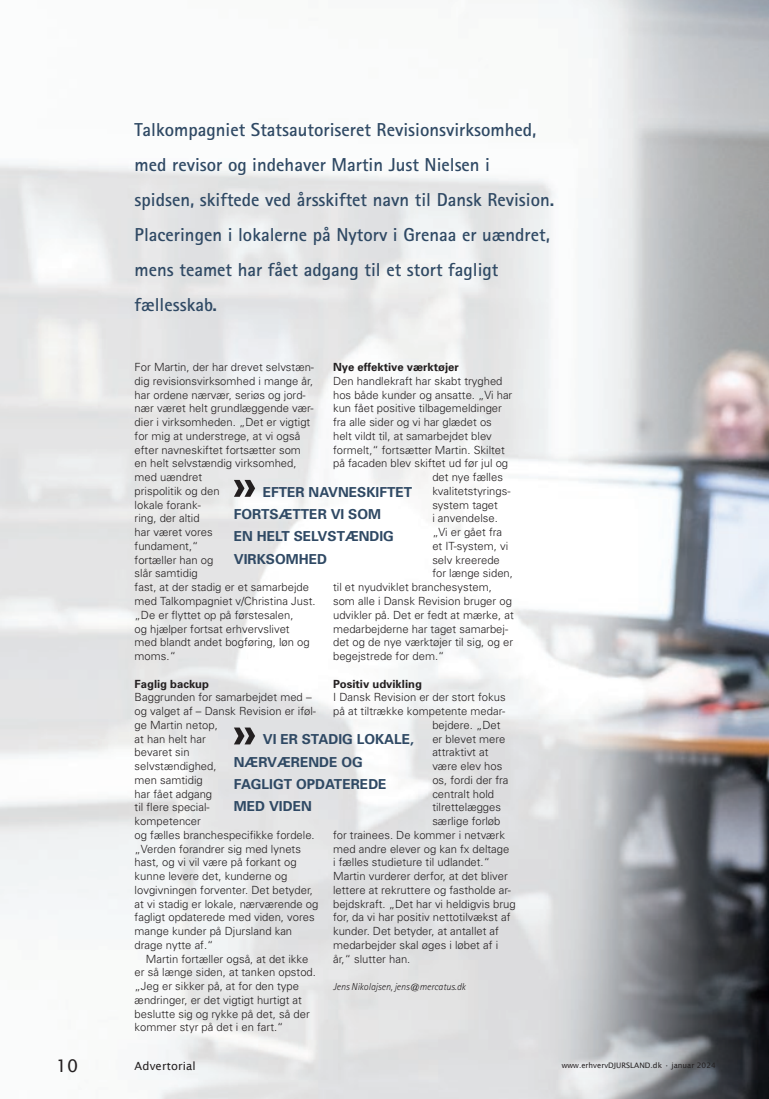
<style>
.page{position:relative;width:769px;height:1099px;background:#fff}
.page>*{position:absolute;margin:0;border:0;box-sizing:border-box;transform-origin:0 0}
.Manchet{font:700 18.75px/35px "Rotis Sans Serif";color:#2f4964}
.Sidetal{font:17.5px "Lucida Sans";color:#231f20}
.Brødtekst_u__indryk{font:700 13.75px/22.2px "Univers";color:#2f4964}
.Brødtekst_u__indryk-2{font:300 11.25px/13.8px "Univers";color:#231f20}
.Brødtekst_m__indryk{font:300 11.25px/13.8px "Univers";color:#231f20}
.Mellemrubrik{font:700 11.25px "Univers";color:#231f20}
.Sidetype{font:11.25px "Lucida Sans";letter-spacing:.01em;color:#231f20}
.Skribent{font:italic 300 10px "Rotis Sans Serif";color:#231f20}
.www_og_nr{font:7.5px "Lucida Sans";color:#231f20}
</style>
<div class="page">
<img style="left:0;top:0;width:769px;height:1098px">
<svg style="left:234px;top:727px;width:21px;height:17px"></svg>
<svg style="left:234px;top:480px;width:21px;height:17px"></svg>
<p class="Manchet" style="left:135px;top:111px;width:421px">Talkompagniet Statsautoriseret Revisionsvirksomhed, med revisor og indehaver Martin Just Nielsen i spidsen, skiftede ved årsskiftet navn til Dansk Revision.<br>Placeringen i lokalerne på Nytorv i Grenaa er uændret, mens teamet har fået adgang til et stort fagligt fællesskab.</p>
<p class="Mellemrubrik" style="left:333px;top:360px;width:127px">Nye effektive værktøjer</p>
<p class="Brødtekst_u__indryk-2" style="left:333px;top:374px;width:171px">Den handlekraft har skabt tryghed</p>
<p class="Brødtekst_u__indryk-2" style="left:333px;top:387px;width:181px">hos både kunder og ansatte. „Vi har</p>
<p class="Brødtekst_u__indryk-2" style="left:333px;top:401px;width:170px">kun fået positive tilbagemeldinger</p>
<p class="Brødtekst_u__indryk-2" style="left:333px;top:415px;width:160px">fra alle sider og vi har glædet os</p>
<p class="Brødtekst_u__indryk-2" style="left:333px;top:429px;width:160px">helt vildt til, at samarbejdet blev</p>
<p class="Brødtekst_u__indryk-2" style="left:333px;top:442px;width:173px">formelt,“ fortsætter Martin. Skiltet</p>
<p class="Brødtekst_u__indryk-2" style="left:333px;top:456px;width:177px">på facaden blev skiftet ud før jul og</p>
<p class="Brødtekst_u__indryk-2" style="left:432px;top:470px;width:72px">det nye fælles</p>
<p class="Brødtekst_u__indryk-2" style="left:432px;top:484px;width:80px">kvalitetstyrings-</p>
<p class="Brødtekst_u__indryk-2" style="left:432px;top:497px;width:67px">system taget</p>
<p class="Brødtekst_u__indryk-2" style="left:432px;top:511px;width:67px">i anvendelse.</p>
<p class="Brødtekst_u__indryk-2" style="left:432px;top:525px;width:71px">„Vi er gået fra</p>
<p class="Brødtekst_u__indryk-2" style="left:432px;top:539px;width:77px">et IT-system, vi</p>
<p class="Brødtekst_u__indryk-2" style="left:432px;top:552px;width:69px">selv kreerede</p>
<p class="Brødtekst_u__indryk-2" style="left:432px;top:566px;width:82px">for længe siden,</p>
<p class="Brødtekst_u__indryk-2" style="left:333px;top:580px;width:160px">til et nyudviklet branchesystem,</p>
<p class="Brødtekst_u__indryk-2" style="left:333px;top:594px;width:180px">som alle i Dansk Revision bruger og</p>
<p class="Brødtekst_u__indryk-2" style="left:333px;top:607px;width:182px">udvikler på. Det er fedt at mærke, at</p>
<p class="Brødtekst_u__indryk-2" style="left:333px;top:621px;width:177px">medarbejderne har taget samarbej-</p>
<p class="Brødtekst_u__indryk-2" style="left:333px;top:635px;width:182px">det og de nye værktøjer til sig, og er</p>
<p class="Brødtekst_u__indryk-2" style="left:333px;top:649px;width:113px">begejstrede for dem.“</p>
<p class="Mellemrubrik" style="left:333px;top:676px;width:90px">Positiv udvikling</p>
<p class="Brødtekst_u__indryk-2" style="left:333px;top:690px;width:174px">I Dansk Revision er der stort fokus</p>
<p class="Brødtekst_u__indryk-2" style="left:333px;top:704px;width:174px">på at tiltrække kompetente medar-</p>
<p class="Brødtekst_u__indryk-2" style="left:432px;top:717px;width:70px">bejdere. „Det</p>
<p class="Brødtekst_u__indryk-2" style="left:432px;top:731px;width:75px">er blevet mere</p>
<p class="Brødtekst_u__indryk-2" style="left:432px;top:745px;width:58px">attraktivt at</p>
<p class="Brødtekst_u__indryk-2" style="left:432px;top:759px;width:72px">være elev hos</p>
<p class="Brødtekst_u__indryk-2" style="left:432px;top:772px;width:78px">os, fordi der fra</p>
<p class="Brødtekst_u__indryk-2" style="left:432px;top:786px;width:63px">centralt hold</p>
<p class="Brødtekst_u__indryk-2" style="left:432px;top:800px;width:70px">tilrettelægges</p>
<p class="Brødtekst_u__indryk-2" style="left:432px;top:814px;width:70px">særlige forløb</p>
<p class="Brødtekst_u__indryk-2" style="left:333px;top:827px;width:173px">for trainees. De kommer i netværk</p>
<p class="Brødtekst_u__indryk-2" style="left:333px;top:841px;width:178px">med andre elever og kan fx deltage</p>
<p class="Brødtekst_u__indryk-2" style="left:333px;top:855px;width:158px">i fælles studieture til udlandet.“</p>
<p class="Brødtekst_u__indryk-2" style="left:333px;top:869px;width:176px">Martin vurderer derfor, at det bliver</p>
<p class="Brødtekst_u__indryk-2" style="left:333px;top:882px;width:179px">lettere at rekruttere og fastholde ar-</p>
<p class="Brødtekst_u__indryk-2" style="left:333px;top:896px;width:184px">bejdskraft. „Det har vi heldigvis brug</p>
<p class="Brødtekst_u__indryk-2" style="left:333px;top:910px;width:179px">for, da vi har positiv nettotilvækst af</p>
<p class="Brødtekst_u__indryk-2" style="left:333px;top:924px;width:167px">kunder. Det betyder, at antallet af</p>
<p class="Brødtekst_u__indryk-2" style="left:333px;top:937px;width:167px">medarbejder skal øges i løbet af i</p>
<p class="Brødtekst_u__indryk-2" style="left:333px;top:951px;width:79px">år,“ slutter han.</p>
<p class="Skribent" style="left:333px;top:981px;width:134px">Jens Nikolajsen, jens@mercatus.dk</p>
<p class="Brødtekst_u__indryk-2" style="left:135px;top:360px;width:182px">For Martin, der har drevet selvstæn&shy;dig revisionsvirksomhed i mange år, har ordene nærvær, seriøs og jord&shy;nær været helt grundlæggende vær&shy;dier i virksomheden. „Det er vigtigt for mig at understrege, at vi også efter navneskiftet fortsætter som en helt selvstændig virksomhed, med uændret<br>prispolitik og den<br>lokale forank-<br>ring, der altid<br>har været vores<br>fundament,“<br>fortæller han og<br>slår samtidig<br>fast, at der stadig er et samarbejde med Talkompagniet v/Christina Just. „De er flyttet op på førstesalen,<br>og hjælper fortsat erhvervslivet<br>med blandt andet bogføring, løn og moms.“</p>
<p class="Mellemrubrik" style="left:135px;top:676px;width:76px">Faglig backup</p>
<p class="Brødtekst_u__indryk-2" style="left:135px;top:690px;width:185px">Baggrunden for samarbejdet med – og valget af – Dansk Revision er iføl&shy;ge Martin netop,<br>at han helt har<br>bevaret sin<br>selvstændighed,<br>men samtidig<br>har fået adgang<br>til flere special-<br>kompetencer<br>og fælles branchespecifikke fordele. „Verden forandrer sig med lynets hast, og vi vil være på forkant og kunne levere det, kunderne og lovgivningen forventer. Det betyder, at vi stadig er lokale, nærværende og fagligt opdaterede med viden, vores mange kunder på Djursland kan drage nytte af.“</p>
<p class="Brødtekst_m__indryk" style="left:135px;top:951px;width:183px;text-indent:11px">Martin fortæller også, at det ikke er så længe siden, at tanken opstod. „Jeg er sikker på, at for den type ændringer, er det vigtigt hurtigt at beslutte sig og rykke på det, så der kommer styr på det i en fart.“</p>
<p class="Brødtekst_u__indryk" style="left:234px;top:480px;width:180px;text-indent:29px">EFTER NAVNESKIFTET<br>FORTSÆTTER VI SOM<br>EN HELT SELVSTÆNDIG<br>VIRKSOMHED</p>
<p class="Brødtekst_u__indryk" style="left:234px;top:728px;width:182px;text-indent:29px">VI ER STADIG LOKALE,<br>NÆRVÆRENDE OG<br>FAGLIGT OPDATEREDE<br>MED VIDEN</p>
<p class="Sidetal" style="left:56px;top:1055px;width:24px">10</p>
<p class="Sidetype" style="left:135px;top:1059px;width:63px">Advertorial</p>
<p class="www_og_nr" style="left:562px;top:1061px;width:156px">www.erhvervDJURSLAND.dk • januar 2024</p>
</div>
